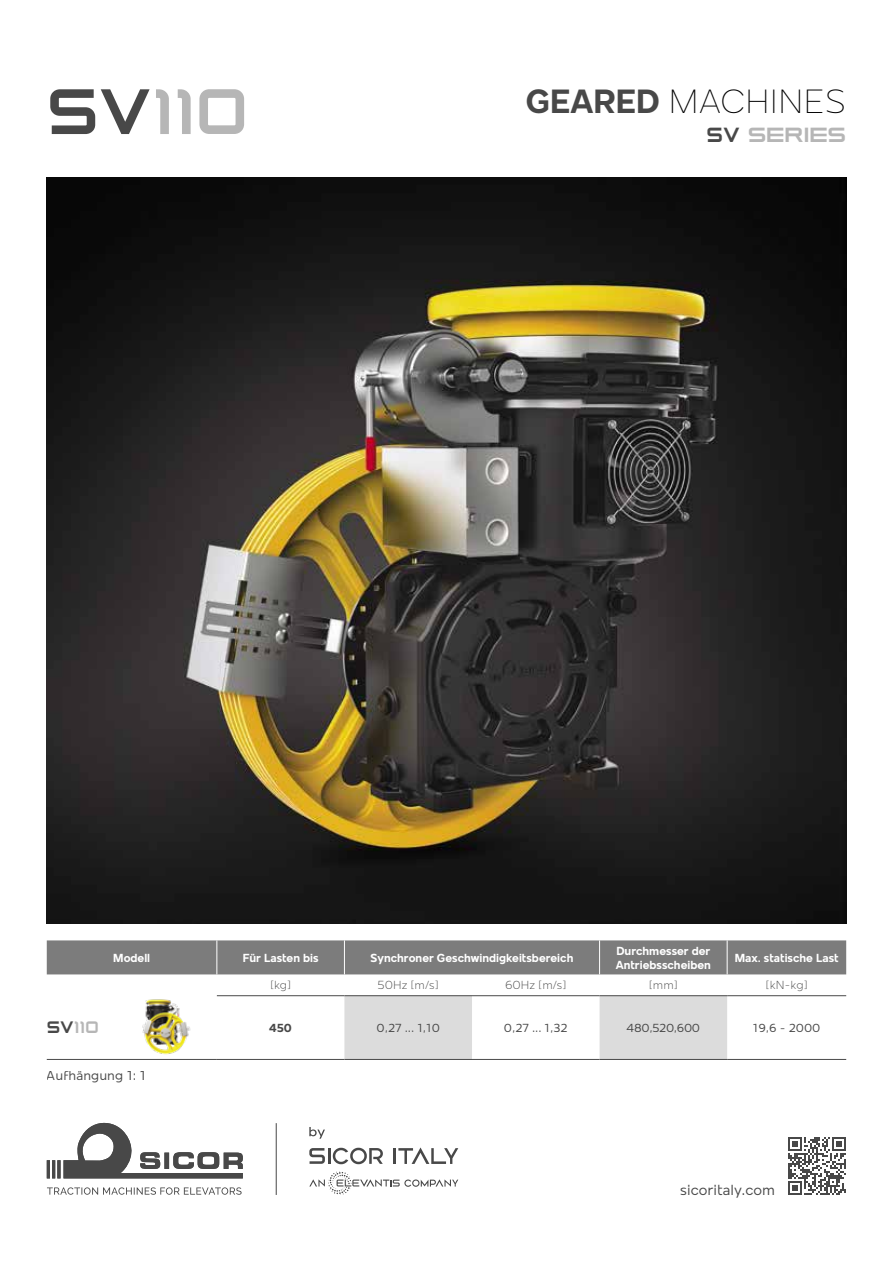
<style>
.page{position:relative;width:893px;height:1263px;background:#fff}
.page>*{position:absolute;margin:0;border:0;box-sizing:border-box;transform-origin:0 0}
.t1{font:800 63.9px "Horyzen";color:#b6b6b6}
.t2{font:100 34.5px "Mollen";color:#000}
.t3{font:800 20.4px "Horyzen";letter-spacing:-.03em;color:#b6b6b6;scale:1.13 1}
.t4{font:800 16.5px "Horyzen";color:#b6b6b6}
.t5{font:15px "Mollen";color:#484848}
.t6{font:13.5px "Mollen";color:#484848}
.t7{font:700 12px/14.4px "Mollen";color:#fff}
.t8{font:300 12px "Mollen";color:#484848}
.t9{font:12px "Mollen";color:#484848}
.t10{font:12px "Mollen";letter-spacing:-.03em;color:#484848}
.t11{font:700 12px "Mollen";color:#484848}
.s1{color:#484848}
.s2{font-weight:700;color:#484848}
</style>
<div class="page">
<div style="left:47px;top:940px;width:799px;height:34px;background:#7c7c7c"></div>
<svg style="left:344px;top:996px;width:383px;height:63px"></svg>
<hr style="left:217px;top:940px;width:1px;height:34px;background:#fff">
<hr style="left:344px;top:940px;width:1px;height:34px;background:#fff">
<hr style="left:599px;top:940px;width:1px;height:34px;background:#fff">
<hr style="left:727px;top:940px;width:1px;height:34px;background:#fff">
<hr style="left:217px;top:995px;width:127px;height:1px;background:#484848">
<hr style="left:344px;top:995px;width:128px;height:1px;background:#484848">
<hr style="left:472px;top:995px;width:128px;height:1px;background:#484848">
<hr style="left:600px;top:995px;width:127px;height:1px;background:#484848">
<hr style="left:727px;top:995px;width:119px;height:1px;background:#484848">
<hr style="left:344px;top:1059px;width:128px;height:1px;background:#484848">
<hr style="left:472px;top:1059px;width:128px;height:1px;background:#484848">
<hr style="left:600px;top:1059px;width:127px;height:1px;background:#484848">
<hr style="left:727px;top:1059px;width:119px;height:1px;background:#484848">
<hr style="left:47px;top:1059px;width:170px;height:1px;background:#484848">
<hr style="left:217px;top:1059px;width:127px;height:1px;background:#484848">
<img style="left:142px;top:999px;width:49px;height:56px">
<svg style="left:47px;top:1187px;width:195px;height:8px"></svg>
<svg style="left:47px;top:1122px;width:196px;height:56px"></svg>
<hr style="left:276px;top:1123px;width:1px;height:72px;background:#484848">
<svg style="left:309px;top:1171px;width:149px;height:24px"></svg>
<svg style="left:309px;top:1148px;width:74px;height:16px"></svg>
<hr style="left:393px;top:1148px;width:3px;height:16px;background:#484848">
<svg style="left:398px;top:1147px;width:60px;height:17px"></svg>
<svg style="left:309px;top:1127px;width:16px;height:12px"></svg>
<svg style="left:788px;top:1137px;width:58px;height:58px"></svg>
<img style="left:47px;top:178px;width:799px;height:745px">
<h1 class="t1" style="left:47px;top:74px;width:203px"><span class="s1">SV</span>110</h1>
<h2 class="t2" style="left:526px;top:82px;width:322px"><span class="s2">GEARED</span> MACHINES</h2>
<h3 class="t3" style="left:706px;top:123px;width:125px"><span class="s1">SV</span> SERIES</h3>
<p class="t7" style="left:113px;top:950px;width:38px">Modell</p>
<p class="t7" style="left:243px;top:950px;width:77px">Für Lasten bis</p>
<p class="t7" style="left:371px;top:950px;width:204px">Synchroner Geschwindigkeitsbereich</p>
<p class="t7" style="left:616px;top:943px;width:97px">Durchmesser der<br>Antriebsscheiben</p>
<p class="t7" style="left:735px;top:950px;width:106px">Max. statische Last</p>
<p class="t8" style="left:270px;top:979px;width:23px">[kg]</p>
<p class="t8" style="left:378px;top:979px;width:63px">50Hz [m/s]</p>
<p class="t8" style="left:505px;top:979px;width:63px">60Hz [m/s]</p>
<p class="t8" style="left:649px;top:979px;width:31px">[mm]</p>
<p class="t8" style="left:766px;top:979px;width:44px">[kN-kg]</p>
<h3 class="t4" style="left:47px;top:1018px;width:54px"><span class="s1">SV</span>110</h3>
<p class="t11" style="left:269px;top:1021px;width:24px">450</p>
<p class="t9" style="left:376px;top:1021px;width:65px">0,27 ... 1,10</p>
<p class="t9" style="left:504px;top:1021px;width:65px">0,27 ... 1,32</p>
<p class="t10" style="left:626px;top:1021px;width:75px">480,520,600</p>
<p class="t9" style="left:753px;top:1021px;width:69px">19,6 - 2000</p>
<p class="t6" style="left:47px;top:1068px;width:101px">Aufhängung 1: 1</p>
<p class="t5" style="left:680px;top:1181px;width:96px">sicoritaly.com</p>
</div>
